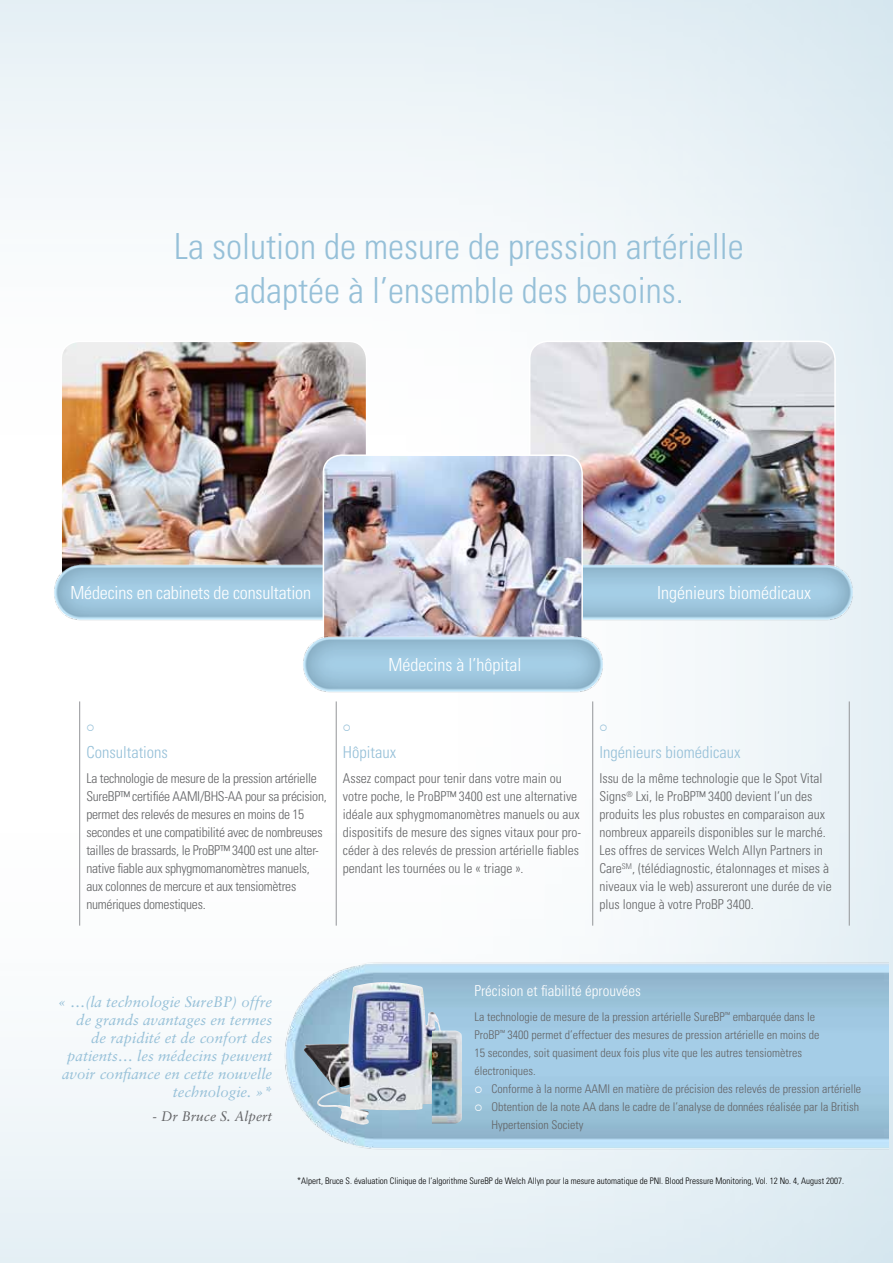
<style>
.page{position:relative;width:893px;height:1263px;background:#fff}
.page>*{position:absolute;margin:0;border:0;box-sizing:border-box;transform-origin:0 0}
.t1{font:300 condensed 36px/43.5px "Univers";color:#96c0d8;text-align:center}
.t2{font:300 condensed 18px "Univers";color:#fff}
.t3{font:300 condensed 16.5px "Univers";color:#96c0d8}
.t4{font:italic 15px/18px "Sabon";color:#96c0d8;text-align:right}
.t5{font:300 condensed 15px "Univers";color:#fff}
.t6{font:italic 13.8px "Sabon";color:#636466}
.t7{font:300 condensed 13.5px/18px "Univers";color:#636466}
.t8{font:300 condensed 13.5px/18px "Univers";letter-spacing:-.02em;color:#636466}
.t9{font:300 condensed 12px/18px "Univers";color:#636466}
.t10{font:300 condensed 9px "Univers";color:#000}
.s1{color:#fff}
</style>
<div class="page">
<div style="left:0;top:0;width:893px;height:1263px;background:#569bbe;opacity:.35"></div>
<hr style="left:79px;top:701px;width:1px;height:225px;background:#939598">
<hr style="left:336px;top:701px;width:1px;height:225px;background:#939598">
<hr style="left:592px;top:701px;width:1px;height:225px;background:#939598">
<hr style="left:849px;top:701px;width:1px;height:225px;background:#939598">
<img style="left:279px;top:938px;width:609px;height:221px">
<img style="left:61px;top:341px;width:306px;height:217px">
<div style="left:60px;top:341px;width:307px;height:247px;border:2px solid #fff;border-radius:18px"></div>
<img style="left:530px;top:341px;width:305px;height:217px">
<div style="left:529px;top:341px;width:307px;height:247px;border:2px solid #fff;border-radius:18px"></div>
<img style="left:304px;top:983px;width:141px;height:142px">
<img style="left:432px;top:1030px;width:30px;height:93px">
<img style="left:53px;top:558px;width:270px;height:64px">
<img style="left:583px;top:558px;width:271px;height:64px">
<img style="left:323px;top:455px;width:259px;height:175px">
<div style="left:323px;top:454px;width:260px;height:211px;border:2px solid #fff;border-radius:18px"></div>
<img style="left:301px;top:630px;width:303px;height:64px">
<svg style="left:87px;top:724px;width:7px;height:7px"></svg>
<svg style="left:344px;top:724px;width:6px;height:7px"></svg>
<svg style="left:600px;top:724px;width:7px;height:7px"></svg>
<h1 class="t1" style="left:174px;top:225px;width:571px">La solution de mesure de pression artérielle adaptée à l’ensemble des besoins.</h1>
<h2 class="t2" style="left:70px;top:582px;width:242px">Médecins en cabinets de consultation</h2>
<h2 class="t2" style="left:657px;top:582px;width:155px">Ingénieurs biomédicaux</h2>
<h2 class="t2" style="left:388px;top:654px;width:134px">Médecins à l’hôpital</h2>
<p class="t3" style="left:86px;top:742px;width:83px">Consultations</p>
<p class="t8" style="left:86px;top:770px;width:242px">La technologie de mesure de la pression artérielle SureBP™ certifiée AAMI/BHS-AA pour sa précision, permet des relevés de mesures en moins de 15 secondes et une compatibilité avec de nombreuses tailles de brassards, le ProBP™ 3400 est une alter&shy;native fiable aux sphygmomanomètres manuels, aux colonnes de mercure et aux tensiomètres numériques domestiques.</p>
<p class="t3" style="left:343px;top:742px;width:55px">Hôpitaux</p>
<p class="t7" style="left:343px;top:770px;width:240px">Assez compact pour tenir dans votre main ou votre poche, le ProBP™ 3400 est une alternative idéale aux sphygmomanomètres manuels ou aux dispositifs de mesure des signes vitaux pour pro&shy;céder à des relevés de pression artérielle fiables pendant les tournées ou le « triage ».</p>
<p class="t3" style="left:599px;top:742px;width:143px">Ingénieurs biomédicaux</p>
<p class="t7" style="left:599px;top:770px;width:234px">Issu de la même technologie que le Spot Vital Signs<sup>®</sup> Lxi, le ProBP™ 3400 devient l’un des produits les plus robustes en comparaison aux nombreux appareils disponibles sur le marché.<br>Les offres de services Welch Allyn Partners in Care<sup>SM</sup>, (télédiagnostic, étalonnages et mises à niveaux via le web) assureront une durée de vie plus longue à votre ProBP 3400.</p>
<p class="t4" style="left:58px;top:993px;width:216px">« …(la technologie SureBP) offre de grands avantages en termes de rapidité et de confort des patients… les médecins peuvent avoir confiance en cette nouvelle technologie. »*</p>
<p class="t6" style="left:153px;top:1108px;width:121px">- Dr Bruce S. Alpert</p>
<p class="t5" style="left:474px;top:981px;width:168px">Précision et fiabilité éprouvées</p>
<p class="t9" style="left:474px;top:1008px;width:346px">La technologie de mesure de la pression artérielle SureBP<sup>™</sup> embarquée dans le ProBP<sup>™</sup> 3400 permet d’effectuer des mesures de pression artérielle en moins de 15 secondes, soit quasiment deux fois plus vite que les autres tensiomètres électroniques.</p>
<p class="t9" style="left:474px;top:1080px;width:388px"><span class="s1">○</span> Conforme à la norme AAMI en matière de précision des relevés de pression artérielle</p>
<p class="t9" style="left:491px;top:1098px;width:369px;text-indent:-17px"><span class="s1">○</span> Obtention de la note AA dans le cadre de l’analyse de données réalisée par la British<br>Hypertension Society</p>
<p class="t10" style="left:297px;top:1175px;width:549px">*Alpert, Bruce S. évaluation Clinique de l’algorithme SureBP de Welch Allyn pour la mesure automatique de PNI. Blood Pressure Monitoring, Vol. 12 No. 4, August 2007.</p>
</div>
